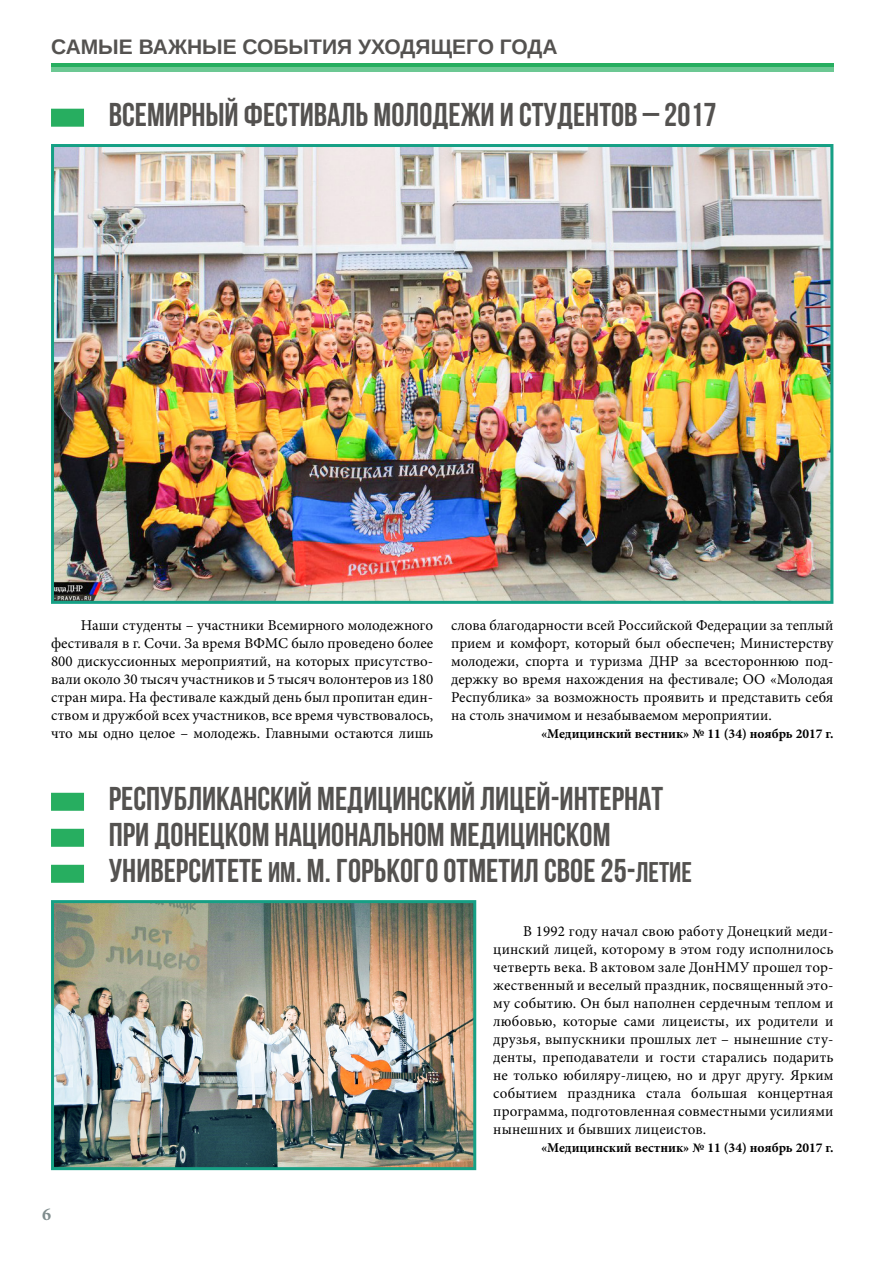
<style>
.page{position:relative;width:893px;height:1263px;background:#fff}
.page>*{position:absolute;margin:0;border:0;box-sizing:border-box;transform-origin:0 0}
.t1{font:700 33px/36px "Bebas Neue";color:#545250}
.t2{font:700 21px "Arimo";color:#545250}
.t3{font:700 18px "Minion Pro";color:#7f8c8d}
.t4{font:15px/18px "Minion Pro";color:#000;text-align:justify}
.t5{font:700 13.5px "Minion Pro";color:#000}
.s1{font-size:28.5px}
</style>
<div class="page">
<div style="left:51px;top:63px;width:782px;height:5px;background:#27ae60"></div>
<hr style="left:51px;top:68px;width:782px;height:4px;background:#6cc893">
<div style="left:51px;top:109px;width:33px;height:18px;background:#27ae60"></div>
<div style="left:51px;top:793px;width:33px;height:18px;background:#27ae60"></div>
<div style="left:51px;top:829px;width:33px;height:18px;background:#27ae60"></div>
<div style="left:51px;top:865px;width:33px;height:18px;background:#27ae60"></div>
<img style="left:55px;top:148px;width:774px;height:452px">
<div style="left:51px;top:144px;width:782px;height:460px;border:3px solid #16a085"></div>
<img style="left:55px;top:904px;width:417px;height:262px">
<div style="left:51px;top:900px;width:425px;height:270px;border:3px solid #16a085"></div>
<h2 class="t2" style="left:51px;top:32px;width:508px">САМЫЕ ВАЖНЫЕ СОБЫТИЯ УХОДЯЩЕГО ГОДА</h2>
<h1 class="t1" style="left:109px;top:96px;width:609px">ВСЕМИРНЫЙ ФЕСТИВАЛЬ МОЛОДЕЖИ И СТУДЕНТОВ – 2017</h1>
<p class="t4" style="left:51px;top:616px;width:384px;text-indent:30px">Наши студенты – участники Всемирного молодежного фестиваля в г. Сочи. За время ВФМС было проведено более 800 дискуссионных мероприятий, на которых присутство&shy;вали около 30 тысяч участников и 5 тысяч волонтеров из 180 стран мира. На фестивале каждый день был пропитан един&shy;ством и дружбой всех участников, все время чувствовалось, что мы одно целое – молодежь. Главными остаются лишь</p>
<p class="t4" style="left:451px;top:616px;width:384px">слова благодарности всей Российской Федерации за теплый прием и комфорт, который был обеспечен; Министерству молодежи, спорта и туризма ДНР за всестороннюю под&shy;держку во время нахождения на фестивале; ОО «Молодая Республика» за возможность проявить и представить себя на столь значимом и незабываемом мероприятии.</p>
<p class="t5" style="left:541px;top:724px;width:294px">«Медицинский вестник» № 11 (34) ноябрь 2017 г.</p>
<h1 class="t1" style="left:109px;top:780px;width:584px">РЕСПУБЛИКАНСКИЙ МЕДИЦИНСКИЙ ЛИЦЕЙ-ИНТЕРНАТ<br>ПРИ ДОНЕЦКОМ НАЦИОНАЛЬНОМ МЕДИЦИНСКОМ<br>УНИВЕРСИТЕТЕ <span class="s1">ИМ</span>. М. ГОРЬКОГО ОТМЕТИЛ СВОЕ 25-<span class="s1">ЛЕТИЕ</span></h1>
<p class="t4" style="left:493px;top:922px;width:342px;text-indent:30px">В 1992 году начал свою работу Донецкий меди&shy;цинский лицей, которому в этом году исполнилось четверть века. В актовом зале ДонНМУ прошел тор&shy;жественный и веселый праздник, посвященный это&shy;му событию. Он был наполнен сердечным теплом и любовью, которые сами лицеисты, их родители и друзья, выпускники прошлых лет – нынешние сту&shy;денты, преподаватели и гости старались подарить не только юбиляру-лицею, но и друг другу. Ярким событием праздника стала большая концертная программа, подготовленная совместными усилиями нынешних и бывших лицеистов.</p>
<p class="t3" style="left:42px;top:1202px;width:10px">6</p>
<p class="t5" style="left:541px;top:1138px;width:294px">«Медицинский вестник» № 11 (34) ноябрь 2017 г.</p>
</div>
